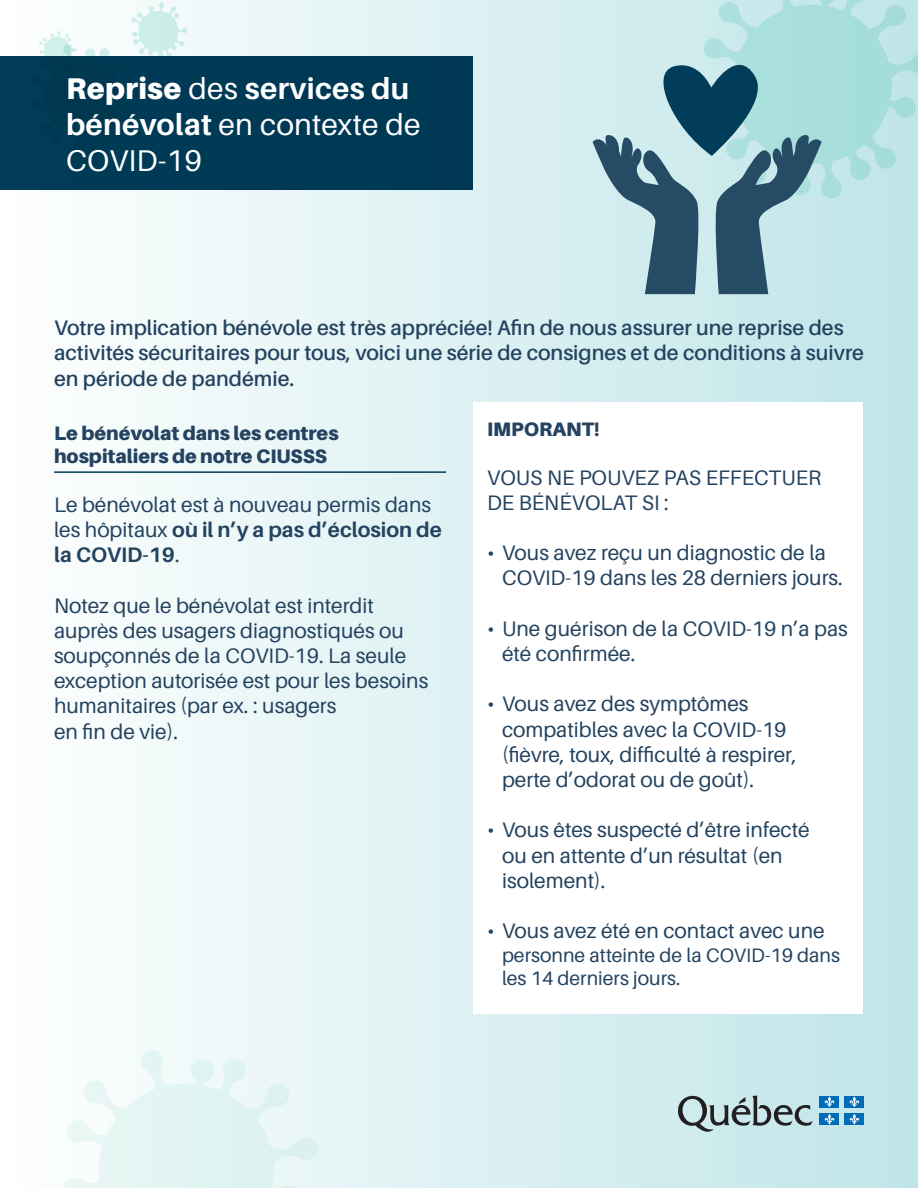
<style>
.page{position:relative;width:918px;height:1188px;background:#fff}
.page>*{position:absolute;margin:0;border:0;box-sizing:border-box;transform-origin:0 0}
.t1{font:30px/36px "Aileron";letter-spacing:.01em;color:#fff}
.t2{font:21px/25.2px "Aileron";color:#244360}
.t3{font:600 21px/25.2px "Aileron";color:#244360}
.t4{font:900 19.5px/23.4px "Aileron";color:#244360}
.t5{font:19.5px/23.4px "Aileron";color:#244360}
.s1{font-weight:900}
.s2{font-weight:700}
</style>
<div class="page">
<div style="left:0;top:0;width:918px;height:1188px;background:linear-gradient(to right,#fefffe,#bfe4e8)"></div>
<svg style="left:29px;top:2px;width:158px;height:54px"></svg>
<svg style="left:62px;top:1048px;width:257px;height:140px"></svg>
<svg style="left:678px;top:1095px;width:135px;height:37px;background:#9fb5b7"></svg>
<div style="left:820px;top:1096px;width:19px;height:12px;background:#006cb7"></div>
<svg style="left:824px;top:1096px;width:11px;height:11px"></svg>
<div style="left:845px;top:1096px;width:19px;height:12px;background:#006cb7"></div>
<svg style="left:849px;top:1096px;width:10px;height:11px"></svg>
<div style="left:820px;top:1113px;width:19px;height:12px;background:#006cb7"></div>
<svg style="left:824px;top:1114px;width:11px;height:11px"></svg>
<div style="left:845px;top:1113px;width:19px;height:12px;background:#006cb7"></div>
<svg style="left:849px;top:1114px;width:10px;height:11px"></svg>
<div style="left:0;top:56px;width:472px;height:134px;background:#013c58"></div>
<div style="left:473px;top:402px;width:390px;height:612px;background:#fff"></div>
<hr style="left:54px;top:471px;width:392px;height:2px;background:#013c58">
<svg style="left:593px;top:0;width:325px;height:294px;background:#9bc3c9"></svg>
<h1 class="t1" style="left:66px;top:71px;width:356px"><span class="s1">Reprise</span> des <span class="s2">services du bénévolat</span> en contexte de<br>COVID-19</h1>
<p class="t3" style="left:54px;top:315px;width:812px">Votre implication bénévole est très appréciée! Afin de nous assurer une reprise des activités sécuritaires pour tous, voici une série de consignes et de conditions à suivre en période de pandémie.</p>
<p class="t4" style="left:54px;top:421px;width:286px">Le bénévolat dans les centres hospitaliers de notre CIUSSS</p>
<p class="t2" style="left:54px;top:492px;width:389px">Le bénévolat est à nouveau permis dans les hôpitaux <span class="s2">où il n’y a pas d’éclosion de la COVID-19</span>.</p>
<p class="t2" style="left:54px;top:593px;width:376px">Notez que le bénévolat est interdit auprès des usagers diagnostiqués ou soupçonnés de la COVID-19. La seule exception autorisée est pour les besoins humanitaires (par ex. : usagers<br>en fin de vie).</p>
<p class="t4" style="left:487px;top:417px;width:114px">IMPORANT!</p>
<p class="t2" style="left:487px;top:465px;width:335px">VOUS NE POUVEZ PAS EFFECTUER<br>DE BÉNÉVOLAT SI :</p>
<p class="t2" style="left:502px;top:541px;width:342px;text-indent:-15px">• Vous avez reçu un diagnostic de la<br>COVID-19 dans les 28 derniers jours.</p>
<p class="t2" style="left:502px;top:616px;width:347px;text-indent:-15px">• Une guérison de la COVID-19 n’a pas été confirmée.</p>
<p class="t2" style="left:502px;top:692px;width:296px;text-indent:-15px">• Vous avez des symptômes compatibles avec la COVID-19 (fièvre, toux, difficulté à respirer, perte d’odorat ou de goût).</p>
<p class="t2" style="left:502px;top:818px;width:309px;text-indent:-15px">• Vous êtes suspecté d’être infecté ou en attente d’un résultat (en isolement).</p>
<p class="t2" style="left:487px;top:919px;width:339px">• Vous avez été en contact avec une</p>
<p class="t5" style="left:502px;top:943px;width:340px">personne atteinte de la COVID-19 dans les 14 derniers jours.</p>
</div>
